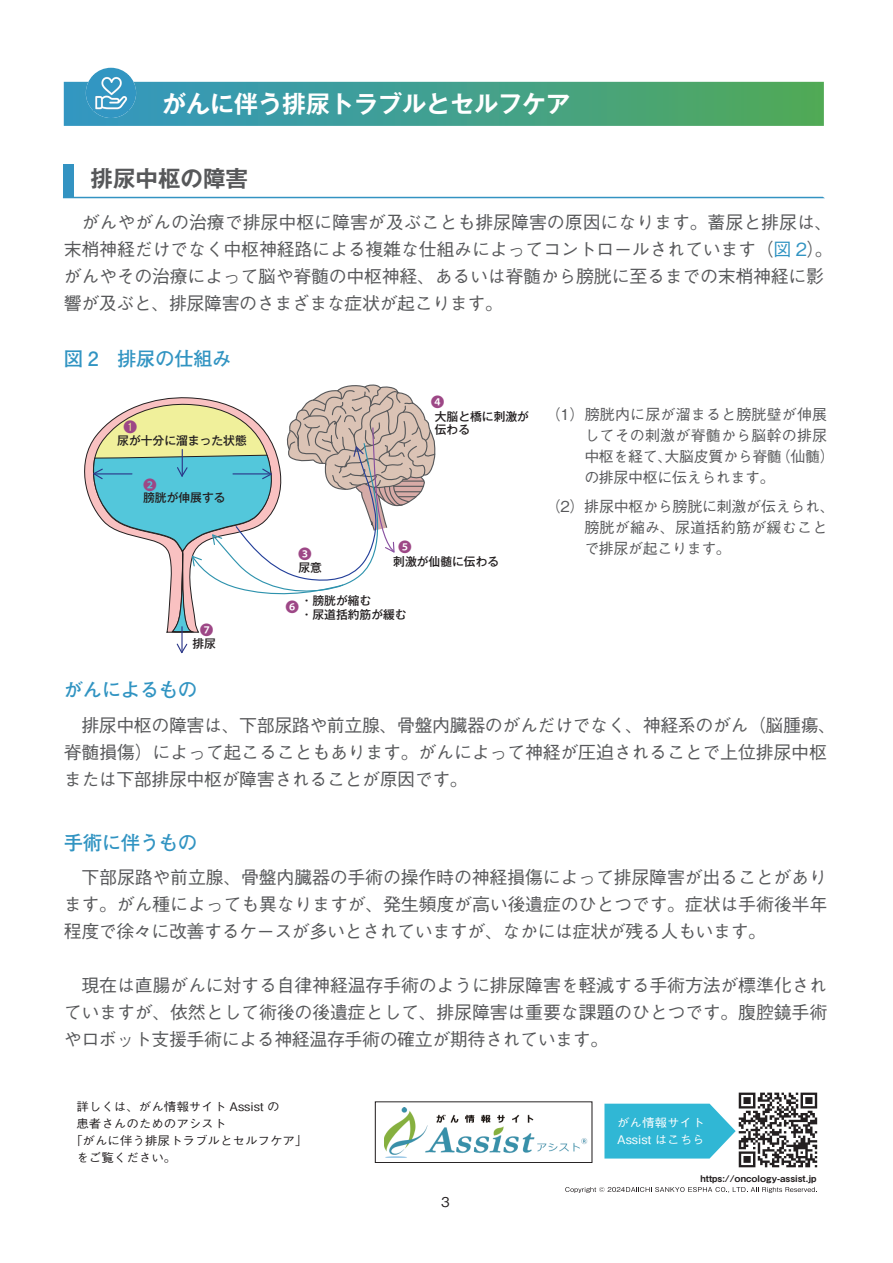
<style>
.page{position:relative;width:893px;height:1263px;background:#fff}
.page>*{position:absolute;margin:0;border:0;box-sizing:border-box;transform-origin:0 0}
.t1{font:700 24px "Gothic MB101 Pro De";color:#fff}
.t2{font:700 22.5px "Gothic MB101 Pro De";color:#57585a}
.t3{font:700 19.5px "Futo Go B101 Pro";letter-spacing:-.025em;color:#3194c2}
.t4{font:500 18px/27px "Gothic BBB Pro";letter-spacing:-.02em;color:#57585a}
.t5{font:500 15px/21px "Gothic BBB Pro";letter-spacing:-.02em;color:#57585a}
.t6{font:500 15px "Gothic BBB Pro";letter-spacing:.01em;color:#57585a}
.t7{font:500 15px "Gothic BBB Pro";letter-spacing:.015em;color:#57585a}
.t8{font:13.65px "Koz Go Pr 6 N";color:#9d4786}
.t9{font:500 13.65px "Gothic BBB Pro";color:#9d4786}
.t10{font:500 13.5px "Gothic BBB Pro";color:#231f20}
.t11{font:500 11.85px "Gothic BBB Pro";color:#231f20;scale:1.06 1}
.t12{font:500 11.85px/13.6px "Gothic MB101 Pro";color:#231f20}
.t13{font:500 11.85px/17.1px "Gothic BBB Pro";color:#fff;scale:1.06 1}
.t14{font:9.15px "Midashi Go Pro MB31";color:#231f20;scale:1.06 1}
.t15{font:6.15px "Gothic MB101 Pro";color:#231f20;scale:1.06 1}
.s1{color:#3194c2}
</style>
<div class="page">
<svg style="left:64px;top:68px;width:760px;height:58px"></svg>
<img style="left:93px;top:76px;width:35px;height:34px">
<svg style="left:565px;top:1187px;width:55px;height:6px"></svg>
<svg style="left:626px;top:1187px;width:191px;height:6px"></svg>
<svg style="left:604px;top:1104px;width:132px;height:54px;background:#45bed9"></svg>
<div style="left:375px;top:1101px;width:217px;height:62px;border:1px solid #231f20"></div>
<img style="left:738px;top:1092px;width:80px;height:76px">
<img style="left:384px;top:1108px;width:203px;height:50px">
<svg style="left:74px;top:197px;width:751px;height:1px"></svg>
<div style="left:63px;top:164px;width:11px;height:34px;background:#3393c2"></div>
<hr style="left:181px;top:627px;width:2px;height:25px;background:#2b3789">
<svg style="left:176px;top:643px;width:12px;height:11px"></svg>
<svg style="left:86px;top:384px;width:350px;height:249px"></svg>
<h1 class="t1" style="left:162px;top:84px;width:410px">がんに伴う排尿トラブルとセルフケア</h1>
<p class="t2" style="left:91px;top:159px;width:159px">排尿中枢の障害</p>
<p class="t4" style="left:64px;top:207px;width:771px">　がんやがんの治療で排尿中枢に障害が及ぶことも排尿障害の原因になります。蓄尿と排尿は、末梢神経だけでなく中枢神経路による複雑な仕組みによってコントロールされています（<span class="s1">図</span> 。(<span class="s1">2</span>がんやその治療によって脳や脊髄の中枢神経、あるいは脊髄から膀胱に至るまでの末梢神経に影響が及ぶと、排尿障害のさまざまな症状が起こります。</p>
<p class="t3" style="left:64px;top:343px;width:169px">図 　2 排尿の仕組み</p>
<p class="t9" style="left:124px;top:416px;width:15px">1</p>
<p class="t12" style="left:117px;top:432px;width:131px">尿が十分に溜まった状態</p>
<p class="t8" style="left:143px;top:478px;width:15px">2</p>
<p class="t12" style="left:143px;top:489px;width:84px">膀胱が伸展する</p>
<p class="t8" style="left:200px;top:622px;width:15px">7</p>
<p class="t12" style="left:192px;top:635px;width:25px">排尿</p>
<p class="t8" style="left:298px;top:546px;width:15px">3</p>
<p class="t12" style="left:298px;top:559px;width:25px">尿意</p>
<p class="t8" style="left:431px;top:395px;width:15px">4</p>
<p class="t12" style="left:435px;top:408px;width:96px">大脳と橋に刺激が伝わる</p>
<p class="t8" style="left:398px;top:539px;width:15px">5</p>
<p class="t12" style="left:393px;top:553px;width:108px">刺激が仙髄に伝わる</p>
<p class="t12" style="left:301px;top:593px;width:72px">・膀胱が縮む</p>
<p class="t8" style="left:286px;top:599px;width:15px">❻</p>
<p class="t12" style="left:301px;top:606px;width:108px">・尿道括約筋が緩む</p>
<p class="t6" style="left:546px;top:402px;width:283px">（1）膀胱内に尿が溜まると膀胱壁が伸展</p>
<p class="t7" style="left:584px;top:423px;width:244px">してその刺激が脊髄から脳幹の排尿</p>
<p class="t5" style="left:776px;top:444px;width:60px">（仙髄(</p>
<p class="t5" style="left:584px;top:444px;width:192px">中枢を経て、<br>の排尿中枢に伝えられます。</p>
<p class="t5" style="left:584px;top:494px;width:252px;text-indent:-38px">（2）排尿中枢から膀胱に刺激が伝えられ、膀胱が縮み、尿道括約筋が緩むことで排尿が起こります。</p>
<p class="t5" style="left:665px;top:444px;width:119px">大脳皮質から脊髄</p>
<p class="t3" style="left:64px;top:674px;width:135px">がんによるもの</p>
<p class="t4" style="left:64px;top:709px;width:774px">　排尿中枢の障害は、下部尿路や前立腺、骨盤内臓器のがんだけでなく、神経系のがん（脳腫瘍、脊髄損傷）によって起こることもあります。がんによって神経が圧迫されることで上位排尿中枢または下部排尿中枢が障害されることが原因です。</p>
<p class="t3" style="left:64px;top:827px;width:135px">手術に伴うもの</p>
<p class="t4" style="left:64px;top:862px;width:765px;text-align:justify">　下部尿路や前立腺、骨盤内臓器の手術の操作時の神経損傷によって排尿障害が出ることがあります。がん種によっても異なりますが、発生頻度が高い後遺症のひとつです。症状は手術後半年程度で徐々に改善するケースが多いとされていますが、なかには症状が残る人もいます。</p>
<p class="t4" style="left:64px;top:970px;width:765px;text-align:justify">　現在は直腸がんに対する自律神経温存手術のように排尿障害を軽減する手術方法が標準化されていますが、依然として術後の後遺症として、排尿障害は重要な課題のひとつです。腹腔鏡手術やロボット支援手術による神経温存手術の確立が期待されています。</p>
<p class="t11" style="left:76px;top:1097px;width:193px">詳しくは、がん情報サイト Assist の</p>
<p class="t11" style="left:76px;top:1114px;width:143px">患者さんのためのアシスト</p>
<p class="t11" style="left:70px;top:1131px;width:225px">「がんに伴う排尿トラブルとセルフケア「</p>
<p class="t11" style="left:76px;top:1148px;width:96px">をご覧ください。</p>
<p class="t10" style="left:441px;top:1191px;width:10px">3</p>
<p class="t13" style="left:617px;top:1113px;width:84px">がん情報サイト<br>Assist はこちら</p>
<p class="t14" style="left:700px;top:1171px;width:111px">https://oncology-assist.jp</p>
<p class="t15" style="left:621px;top:1184px;width:6px">4</p>
</div>
